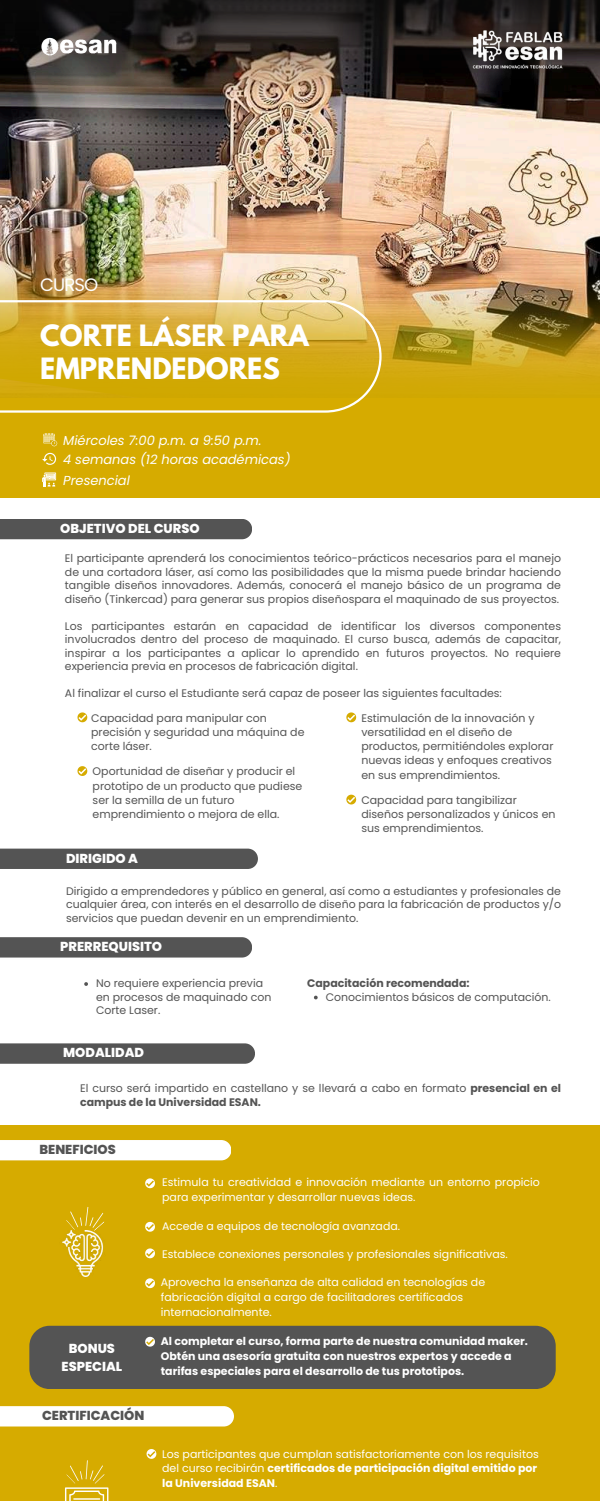
<style>
.page{position:relative;width:600px;height:1501px;background:#fff}
.page>*{position:absolute;margin:0;border:0;box-sizing:border-box;transform-origin:0 0}
.t1{font:700 26px/33px "League Spartan";color:#fff}
.t2{font:18px "Poppins";letter-spacing:-.05em;color:#fff}
.t3{font:italic 13px/21px "Poppins";color:#fff}
.t4{font:800 13px/18px "Poppins";color:#fff;text-align:center}
.t5{font:800 13px "Poppins";color:#545454}
.t6{font:11px/14.2px "Poppins";color:#545454}
.t7{font:11px/15px "Poppins";color:#fff}
.t8{font:700 11px/15px "Poppins";color:#fff}
.t9{font:700 11px "Poppins";color:#545454}
.s1{font-weight:700}
</style>
<div class="page">
<img style="left:0;top:225px;width:600px;height:172px">
<div style="left:0;top:397px;width:600px;height:100px;background:#d6ab00"></div>
<img style="left:0;top:0;width:600px;height:225px">
<svg style="left:0;top:300px;width:382px;height:112px;background:#d8b02a"></svg>
<img style="left:435px;top:0;width:165px;height:97px">
<img style="left:38px;top:34px;width:82px;height:24px">
<svg style="left:42px;top:453px;width:14px;height:12px"></svg>
<svg style="left:42px;top:472px;width:14px;height:14px"></svg>
<svg style="left:43px;top:433px;width:14px;height:13px"></svg>
<div style="left:0;top:848px;width:258px;height:20px;background:#545454"></div>
<div style="left:0;top:1124px;width:600px;height:376px;background:#d6ab00"></div>
<div style="left:0;top:1406px;width:234px;height:20px;background:#fff"></div>
<svg style="left:147px;top:1449px;width:9px;height:9px"></svg>
<svg style="left:65px;top:1460px;width:43px;height:40px"></svg>
<div style="left:0;top:1140px;width:231px;height:20px;background:#fff"></div>
<svg style="left:145px;top:1248px;width:10px;height:9px"></svg>
<svg style="left:145px;top:1178px;width:10px;height:9px"></svg>
<svg style="left:145px;top:1221px;width:10px;height:10px"></svg>
<svg style="left:145px;top:1278px;width:10px;height:9px"></svg>
<img style="left:62px;top:1240px;width:42px;height:36px">
<svg style="left:65px;top:1207px;width:40px;height:33px"></svg>
<div style="left:29px;top:1325px;width:527px;height:63px;background:#545454;border-radius:20px"></div>
<svg style="left:145px;top:1336px;width:10px;height:10px"></svg>
<div style="left:0;top:519px;width:252px;height:20px;background:#545454"></div>
<svg style="left:77px;top:712px;width:10px;height:10px"></svg>
<svg style="left:77px;top:766px;width:10px;height:9px"></svg>
<svg style="left:346px;top:712px;width:10px;height:10px"></svg>
<svg style="left:346px;top:794px;width:10px;height:10px"></svg>
<div style="left:0;top:1043px;width:255px;height:20px;background:#545454"></div>
<div style="left:0;top:937px;width:252px;height:20px;background:#545454"></div>
<svg style="left:84px;top:982px;width:4px;height:3px"></svg>
<svg style="left:314px;top:995px;width:4px;height:4px"></svg>
<h2 class="t2" style="left:40px;top:272px;width:60px">CURSO</h2>
<h1 class="t1" style="left:40px;top:322px;width:270px">CORTE LÁSER PARA<br>EMPRENDEDORES</h1>
<p class="t3" style="left:63px;top:429px;width:200px">Miércoles 7:00 p.m. a 9:50 p.m.</p>
<p class="t3" style="left:63px;top:449px;width:229px">4 semanas (12 horas académicas)<br>Presencial</p>
<p class="t4" style="left:60px;top:519px;width:141px">OBJETIVO DEL CURSO</p>
<p class="t6" style="left:65px;top:551px;width:498px;line-height:13.5px;text-align:justify">El participante aprenderá los conocimientos teórico-prácticos necesarios para el manejo de una cortadora láser, así como las posibilidades que la misma puede brindar haciendo tangible diseños innovadores. Además, conocerá el manejo básico de un programa de diseño (Tinkercad) para generar sus propios diseñospara el maquinado de sus proyectos.</p>
<p class="t6" style="left:65px;top:619px;width:498px;line-height:13.5px;text-align:justify">Los participantes estarán en capacidad de identificar los diversos componentes involucrados dentro del proceso de maquinado. El curso busca, además de capacitar, inspirar a los participantes a aplicar lo aprendido en futuros proyectos. No requiere experiencia previa en procesos de fabricación digital.</p>
<p class="t6" style="left:65px;top:686px;width:438px">Al finalizar el curso el Estudiante será capaz de poseer las siguientes facultades:</p>
<p class="t6" style="left:91px;top:710px;width:215px">Capacidad para manipular con precisión y seguridad una máquina de corte láser.</p>
<p class="t6" style="left:93px;top:764px;width:211px">Oportunidad de diseñar y producir el prototipo de un producto que pudiese ser la semilla de un futuro emprendimiento o mejora de ella.</p>
<p class="t6" style="left:361px;top:710px;width:194px">Estimulación de la innovación y versatilidad en el diseño de productos, permitiéndoles explorar nuevas ideas y enfoques creativos en sus emprendimientos.</p>
<p class="t6" style="left:361px;top:792px;width:196px">Capacidad para tangibilizar diseños personalizados y únicos en sus emprendimientos.</p>
<p class="t4" style="left:66px;top:848px;width:74px">DIRIGIDO A</p>
<p class="t6" style="left:66px;top:884px;width:497px;line-height:13.5px;text-align:justify">Dirigido a emprendedores y público en general, así como a estudiantes y profesionales de cualquier á rea, con interés en el desarrollo de diseño para la fabricación de productos y/o servicios que puedan devenir en un emprendimiento.</p>
<p class="t4" style="left:60px;top:937px;width:103px">PRERREQUISITO</p>
<p class="t6" style="left:96px;top:976px;width:177px;line-height:13.5px">No requiere experiencia previa en procesos de maquinado con<br>Corte Laser.</p>
<p class="t9" style="left:307px;top:975px;width:164px">Capacitación recomendada:</p>
<p class="t6" style="left:326px;top:989px;width:227px">Conocimientos básicos de computación.</p>
<p class="t4" style="left:63px;top:1043px;width:83px">MODALIDAD</p>
<p class="t6" style="left:80px;top:1080px;width:482px">El curso será impartido en castellano y se llevará a cabo en formato <span class="s1">presencial en el campus de la Universidad ESAN.</span></p>
<p class="t5" style="left:40px;top:1140px;width:78px">BENEFICIOS</p>
<p class="t4" style="left:62px;top:1339px;width:62px">BONUS<br>ESPECIAL</p>
<p class="t5" style="left:42px;top:1405px;width:104px">CERTIFICACIÓN</p>
<p class="t7" style="left:162px;top:1174px;width:379px">Estimula tu creatividad e innovación mediante un entorno propicio para experimentar y desarrollar nuevas ideas.</p>
<p class="t7" style="left:162px;top:1217px;width:240px">Accede a equipos de tecnología avanzada.</p>
<p class="t7" style="left:162px;top:1246px;width:347px">Establece conexiones personales y profesionales significativas.</p>
<p class="t7" style="left:161px;top:1274px;width:326px">Aprovecha la enseñanza de alta calidad en tecnologías de fabricación digital a cargo de facilitadores certificados internacionalmente.</p>
<p class="t8" style="left:161px;top:1333px;width:369px">Al completar el curso, forma parte de nuestra comunidad maker.<br>Obtén una asesoría gratuita con nuestros expertos y accede a tarifas especiales para el desarrollo de tus prototipos.</p>
<p class="t7" style="left:162px;top:1446px;width:378px;line-height:14.2px">Los participantes que cumplan satisfactoriamente con los requisitos del curso recibirán <span class="s1">certificados de participación digital emitido por la Universidad ESAN</span>.</p>
</div>
